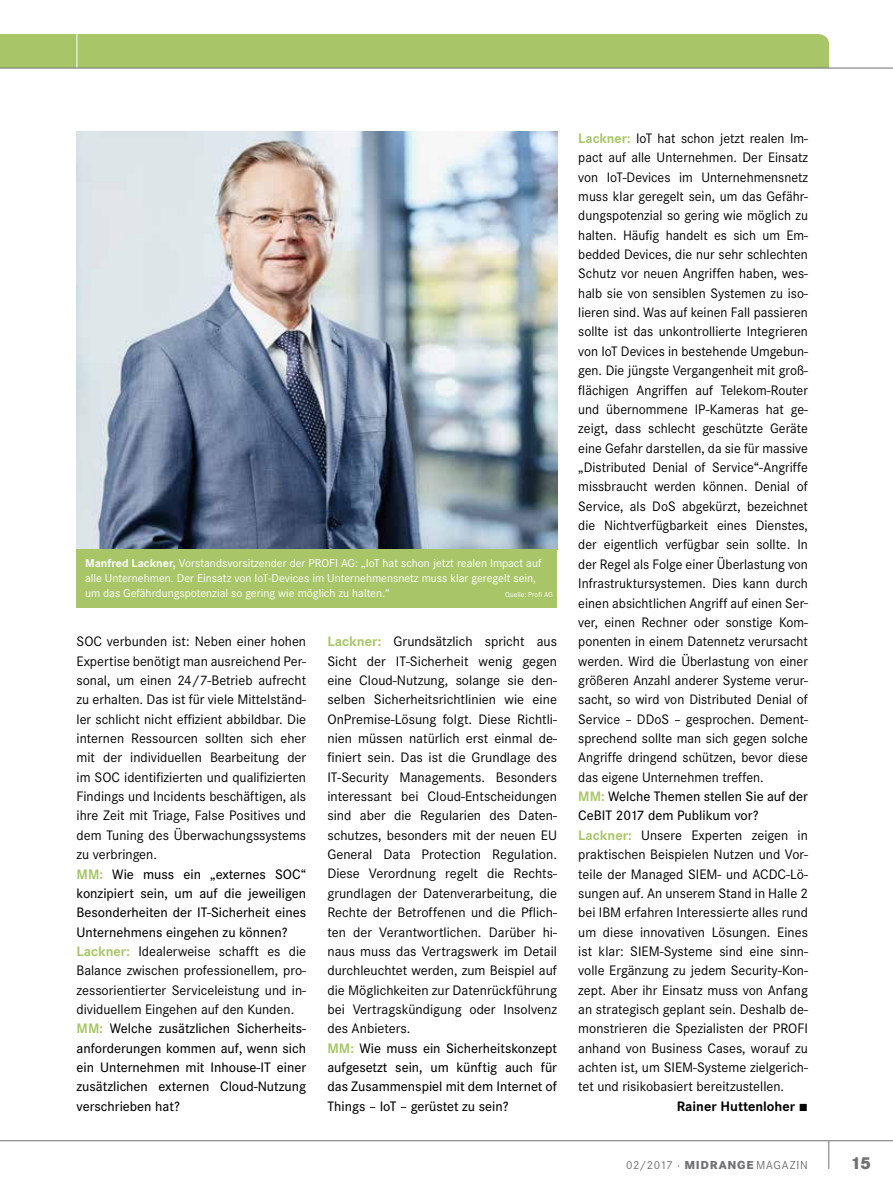
<style>
.page{position:relative;width:893px;height:1191px;background:#fff}
.page>*{position:absolute;margin:0;border:0;box-sizing:border-box;transform-origin:0 0}
.t1{font:800 18px "Corporate S";color:#707172}
.t2{font:14.25px/19.4px "Corporate S";color:#000}
.t3{font:500 14.25px "Corporate S";color:#000}
.t4{font:700 14.25px "Corporate S";color:#000}
.t5{font:12px/15px "Corporate S";color:#fff}
.t6{font:12px "Corporate S";letter-spacing:.055em;color:#707172}
.t7{font:7.5px "Corporate S";color:#fff}
.s1{font-weight:700}
.s2{font-weight:700;color:#a8c667}
.s3{font-weight:500}
.s4{font-family:"The Sans Bold Expert";font-weight:400;font-size:10.5px}
.s5{font-weight:800}
</style>
<div class="page">
<div style="left:0;top:34px;width:829px;height:34px;background:#a8c667"></div>
<svg style="left:828px;top:1141px;width:1px;height:27px"></svg>
<hr style="left:0;top:1140px;width:893px;height:1px;background:#707172">
<hr style="left:77px;top:34px;width:1px;height:34px;background:#fff">
<img style="left:77px;top:132px;width:480px;height:417px">
<div style="left:77px;top:549px;width:480px;height:58px;background:#a8c667"></div>
<hr style="left:0;top:68px;width:893px;height:1px;background:#707172">
<p class="t5" style="left:85px;top:555px;width:458px"><span class="s1">Manfred Lackner,</span> Vorstandsvorsitzender der PROFI AG: „IoT hat schon jetzt realen Impact auf alle Unternehmen. Der Einsatz von IoT-Devices im Unternehmensnetz muss klar geregelt sein, um das Gefährdungspotenzial so gering wie möglich zu halten.“</p>
<p class="t7" style="left:505px;top:590px;width:49px">Quelle: Profi AG</p>
<p class="t2" style="left:77px;top:632px;width:231px">SOC verbunden ist: Neben einer hohen Expertise benötigt man ausreichend Per&shy;sonal, um einen 24/7-Betrieb aufrecht zu erhalten. Das ist für viele Mittelständ&shy;ler schlicht nicht effizient abbildbar. Die internen Ressourcen sollten sich eher mit der individuellen Bearbeitung der im SOC identifizierten und qualifizierten Findings und Incidents beschäftigen, als ihre Zeit mit Triage, False Positives und dem Tuning des Überwachungssystems zu verbringen.<br><span class="s2">MM:</span> <span class="s3">Wie muss ein „externes SOC“ konzipiert sein, um auf die jeweiligen Besonderheiten der IT-Sicherheit eines Unternehmens eingehen zu können?<br></span><span class="s2">Lackner:</span> Idealerweise schafft es die Balance zwischen professionellem, pro&shy;zessorientierter Serviceleistung und in&shy;dividuellem Eingehen auf den Kunden.<br><span class="s2">MM:</span> <span class="s3">Welche zusätzlichen Sicherheits&shy;anforderungen kommen auf, wenn sich ein Unternehmen mit Inhouse-IT einer zusätzlichen externen Cloud-Nutzung verschrieben hat?</span></p>
<p class="t2" style="left:327px;top:632px;width:231px"><span class="s2">Lackner:</span> Grundsätzlich spricht aus Sicht der IT-Sicherheit wenig gegen eine Cloud-Nutzung, solange sie den&shy;selben Sicherheitsrichtlinien wie eine OnPremise-Lösung folgt. Diese Richtli&shy;nien müssen natürlich erst einmal de&shy;finiert sein. Das ist die Grundlage des IT-Security Managements. Besonders interessant bei Cloud-Entscheidungen sind aber die Regularien des Daten&shy;schutzes, besonders mit der neuen EU General Data Protection Regulation.<br>Diese Verordnung regelt die Rechts&shy;grundlagen der Datenverarbeitung, die Rechte der Betroffenen und die Pflich&shy;ten der Verantwortlichen. Darüber hi&shy;naus muss das Vertragswerk im Detail durchleuchtet werden, zum Beispiel auf die Möglichkeiten zur Datenrückführung bei Vertragskündigung oder Insolvenz des Anbieters.<br><span class="s2">MM:</span> <span class="s3">Wie muss ein Sicherheitskonzept aufgesetzt sein, um künftig auch für das Zusammenspiel mit dem Internet of Things – IoT – gerüstet zu sein?</span></p>
<p class="t2" style="left:578px;top:129px;width:231px"><span class="s2">Lackner:</span> IoT hat schon jetzt realen Im-</p>
<p class="t2" style="left:578px;top:148px;width:231px">pact auf alle Unternehmen. Der Einsatz</p>
<p class="t2" style="left:578px;top:167px;width:231px">von IoT-Devices im Unternehmensnetz</p>
<p class="t2" style="left:578px;top:187px;width:231px">muss klar geregelt sein, um das Gefähr-</p>
<p class="t2" style="left:578px;top:206px;width:231px">dungspotenzial so gering wie möglich zu</p>
<p class="t2" style="left:578px;top:225px;width:231px">halten. Häufig handelt es sich um Em-</p>
<p class="t2" style="left:578px;top:245px;width:231px">bedded Devices, die nur sehr schlechten</p>
<p class="t2" style="left:578px;top:264px;width:231px">Schutz vor neuen Angriffen haben, wes-</p>
<p class="t2" style="left:578px;top:283px;width:231px">halb sie von sensiblen Systemen zu iso-</p>
<p class="t2" style="left:578px;top:303px;width:231px">lieren sind. Was auf keinen Fall passieren</p>
<p class="t2" style="left:578px;top:322px;width:231px">sollte ist das unkontrollierte Integrieren</p>
<p class="t2" style="left:578px;top:341px;width:231px">von IoT Devices in bestehende Umgebun-</p>
<p class="t2" style="left:578px;top:361px;width:231px">gen. Die jüngste Vergangenheit mit groß-</p>
<p class="t2" style="left:578px;top:380px;width:231px">flächigen Angriffen auf Telekom-Router</p>
<p class="t2" style="left:578px;top:399px;width:231px">und übernommene IP-Kameras hat ge-</p>
<p class="t2" style="left:578px;top:419px;width:231px">zeigt, dass schlecht geschützte Geräte</p>
<p class="t2" style="left:578px;top:438px;width:231px">eine Gefahr darstellen, da sie für massive</p>
<p class="t2" style="left:578px;top:458px;width:231px">„Distributed Denial of Service“-Angriffe</p>
<p class="t2" style="left:578px;top:477px;width:231px">missbraucht werden können. Denial of</p>
<p class="t2" style="left:578px;top:496px;width:231px">Service, als DoS abgekürzt, bezeichnet</p>
<p class="t2" style="left:578px;top:516px;width:231px">die Nichtverfügbarkeit eines Dienstes,</p>
<p class="t2" style="left:578px;top:535px;width:231px">der eigentlich verfügbar sein sollte. In</p>
<p class="t2" style="left:578px;top:554px;width:231px">der Regel als Folge einer Überlastung von</p>
<p class="t2" style="left:578px;top:574px;width:231px">Infrastruktursystemen. Dies kann durch</p>
<p class="t2" style="left:578px;top:593px;width:231px">einen absichtlichen Angriff auf einen Ser-</p>
<p class="t2" style="left:578px;top:612px;width:231px">ver, einen Rechner oder sonstige Kom-</p>
<p class="t2" style="left:578px;top:632px;width:231px">ponenten in einem Datennetz verursacht</p>
<p class="t2" style="left:578px;top:651px;width:231px">werden. Wird die Überlastung von einer</p>
<p class="t2" style="left:578px;top:670px;width:231px">größeren Anzahl anderer Systeme verur-</p>
<p class="t2" style="left:578px;top:690px;width:231px">sacht, so wird von Distributed Denial of</p>
<p class="t2" style="left:578px;top:709px;width:231px">Service – DDoS – gesprochen. Dement-</p>
<p class="t2" style="left:578px;top:728px;width:231px">sprechend sollte man sich gegen solche</p>
<p class="t2" style="left:578px;top:748px;width:231px">Angriffe dringend schützen, bevor diese</p>
<p class="t2" style="left:578px;top:767px;width:187px">das eigene Unternehmen treffen.</p>
<p class="t3" style="left:578px;top:788px;width:231px"><span class="s2">MM:</span> Welche Themen stellen Sie auf der</p>
<p class="t3" style="left:578px;top:807px;width:182px">CeBIT 2017 dem Publikum vor?</p>
<p class="t2" style="left:578px;top:825px;width:231px"><span class="s2">Lackner:</span> Unsere Experten zeigen in</p>
<p class="t2" style="left:578px;top:845px;width:231px">praktischen Beispielen Nutzen und Vor-</p>
<p class="t2" style="left:578px;top:864px;width:231px">teile der Managed SIEM- und ACDC-Lö-</p>
<p class="t2" style="left:578px;top:883px;width:231px">sungen auf. An unserem Stand in Halle 2</p>
<p class="t2" style="left:578px;top:903px;width:231px">bei IBM erfahren Interessierte alles rund</p>
<p class="t2" style="left:578px;top:922px;width:231px">um diese innovativen Lösungen. Eines</p>
<p class="t2" style="left:578px;top:941px;width:231px">ist klar: SIEM-Systeme sind eine sinn-</p>
<p class="t2" style="left:578px;top:961px;width:231px">volle Ergänzung zu jedem Security-Kon-</p>
<p class="t2" style="left:578px;top:980px;width:231px">zept. Aber ihr Einsatz muss von Anfang</p>
<p class="t2" style="left:578px;top:999px;width:231px">an strategisch geplant sein. Deshalb de-</p>
<p class="t2" style="left:578px;top:1019px;width:231px">monstrieren die Spezialisten der PROFI</p>
<p class="t2" style="left:578px;top:1038px;width:231px">anhand von Business Cases, worauf zu</p>
<p class="t2" style="left:578px;top:1057px;width:231px">achten ist, um SIEM-Systeme zielgerich-</p>
<p class="t2" style="left:578px;top:1077px;width:207px">tet und risikobasiert bereitzustellen.</p>
<p class="t4" style="left:677px;top:1097px;width:132px">Rainer Huttenloher <span class="s4">ó</span></p>
<p class="t6" style="left:626px;top:1158px;width:183px">02/2017 · <span class="s5">MIDRANGE</span> MAGAZIN</p>
<p class="t1" style="left:850px;top:1152px;width:22px">15</p>
</div>
